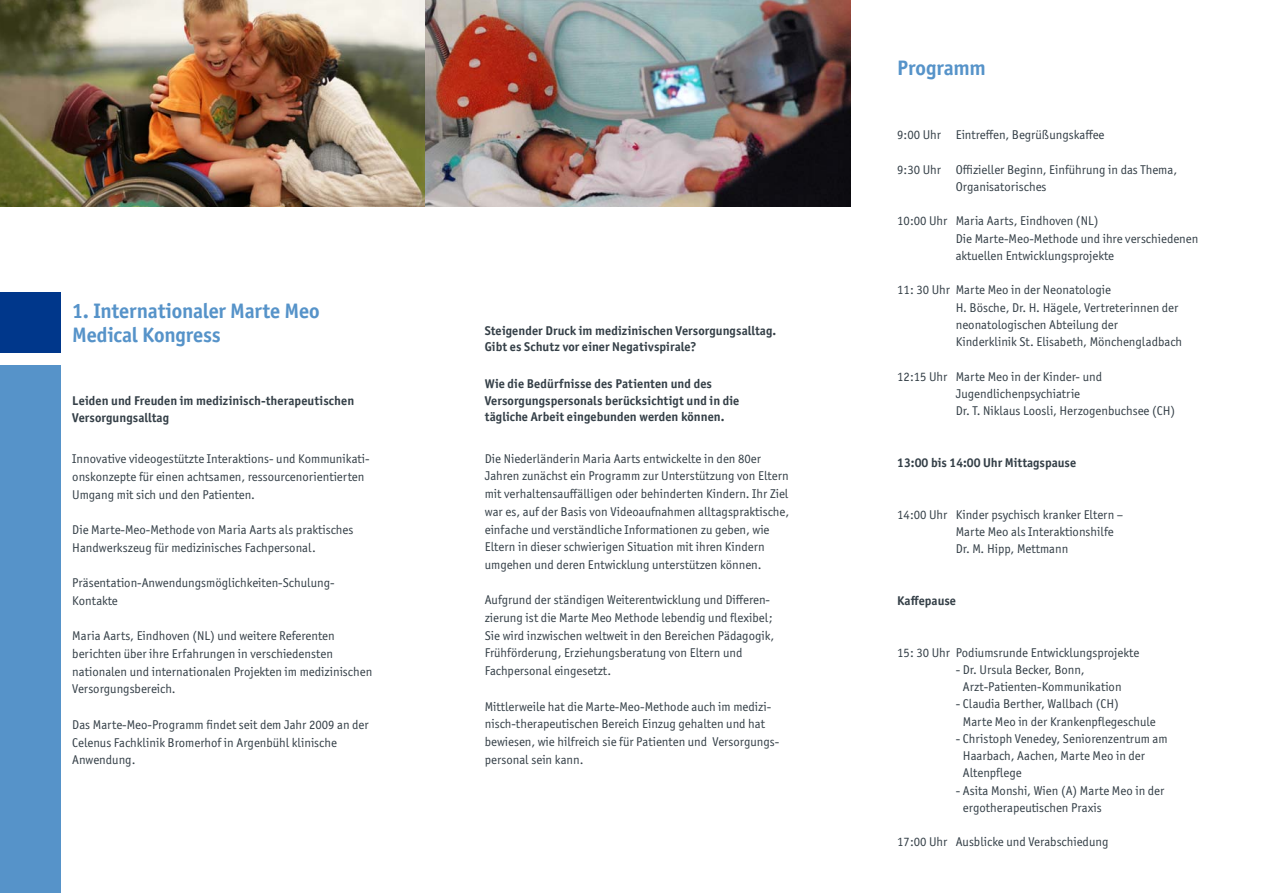
<style>
.page{position:relative;width:1263px;height:893px;background:#fff}
.page>*{position:absolute;margin:0;border:0;box-sizing:border-box;transform-origin:0 0}
.t1{font:700 21px/24px "Officina Sans ITC Pro";letter-spacing:-.01em;color:#5693c9}
.t2{font:12.75px/17.7px "Officina Sans ITC Pro";color:#343f47}
.t3{font:700 12.75px/16.5px "Officina Sans ITC Pro";letter-spacing:.005em;color:#343f47}
</style>
<div class="page">
<img style="left:0;top:0;width:850px;height:206px">
<div style="left:0;top:292px;width:60px;height:60px;background:#00378b"></div>
<div style="left:0;top:365px;width:60px;height:528px;background:#5693c9"></div>
<h1 class="t1" style="left:72px;top:299px;width:249px">1. Internationaler Marte Meo<br>Medical Kongress</h1>
<p class="t3" style="left:72px;top:393px;width:283px">Leiden und Freuden im medizinisch-therapeutischen<br>Versorgungsalltag</p>
<p class="t2" style="left:72px;top:450px;width:299px">Innovative videogestützte Interaktions- und Kommunikati&shy;onskonzepte für einen achtsamen, ressourcenorientierten<br>Umgang mit sich und den Patienten.</p>
<p class="t2" style="left:72px;top:521px;width:283px">Die Marte-Meo-Methode von Maria Aarts als praktisches<br>Handwerkszeug für medizinisches Fachpersonal.</p>
<p class="t2" style="left:72px;top:574px;width:264px">Präsentation-Anwendungsmöglichkeiten-Schulung-<br>Kontakte</p>
<p class="t2" style="left:72px;top:627px;width:301px">Maria Aarts, Eindhoven (NL) und weitere Referenten berichten über ihre Erfahrungen in verschiedensten nationalen und internationalen Projekten im medizinischen Versorgungsbereich.</p>
<p class="t2" style="left:72px;top:716px;width:298px">Das Marte-Meo-Programm findet seit dem Jahr 2009 an der<br>Celenus Fachklinik Bromerhof in Argenbühl klinische<br>Anwendung.</p>
<p class="t3" style="left:485px;top:322px;width:293px">Steigender Druck im medizinischen Versorgungsalltag.<br>Gibt es Schutz vor einer Negativspirale?</p>
<p class="t3" style="left:485px;top:376px;width:256px">Wie die Bedürfnisse des Patienten und des<br>Versorgungspersonals berücksichtigt und in die tägliche Arbeit eingebunden werden können.</p>
<p class="t2" style="left:485px;top:449px;width:306px">Die Niederländerin Maria Aarts entwickelte in den 80er Jahren zunächst ein Programm zur Unterstützung von Eltern mit verhaltensauffälligen oder behinderten Kindern. Ihr Ziel war es, auf der Basis von Videoaufnahmen alltagspraktische, einfache und verständliche Informationen zu geben, wie Eltern in dieser schwierigen Situation mit ihren Kindern umgehen und deren Entwicklung unterstützen können.</p>
<p class="t2" style="left:485px;top:591px;width:291px">Aufgrund der ständigen Weiterentwicklung und Differen&shy;zierung ist die Marte Meo Methode lebendig und flexibel; Sie wird inzwischen weltweit in den Bereichen Pädagogik, Frühförderung, Erziehungsberatung von Eltern und Fachpersonal eingesetzt.</p>
<p class="t2" style="left:485px;top:697px;width:296px">Mittlerweile hat die Marte-Meo-Methode auch im medizi&shy;nisch-therapeutischen Bereich Einzug gehalten und hat bewiesen, wie hilfreich sie für Patienten und Versorgungs&shy;personal sein kann.</p>
<h1 class="t1" style="left:897px;top:56px;width:90px">Programm</h1>
<p class="t2" style="left:897px;top:126px;width:209px">9:00 Uhr Eintreffen, Begrüßungskaffee</p>
<p class="t2" style="left:956px;top:161px;width:223px;line-height:17.2px;text-indent:-58px">9:30 Uhr Offizieller Beginn, Einführung in das Thema,<br>Organisatorisches</p>
<p class="t2" style="left:956px;top:212px;width:244px;line-height:17.2px;text-indent:-58px">10:00 Uhr Maria Aarts, Eindhoven (NL)<br>Die Marte-Meo-Methode und ihre verschiedenen aktuellen Entwicklungsprojekte</p>
<p class="t2" style="left:956px;top:281px;width:228px;line-height:17.2px;text-indent:-58px">11: 30 Uhr Marte Meo in der Neonatologie<br>H. Bösche, Dr. H. Hägele, Vertreterinnen der neonatologischen Abteilung der Kinderklinik St. Elisabeth, Mönchengladbach</p>
<p class="t2" style="left:956px;top:368px;width:221px;line-height:17.2px;text-indent:-58px">12:15 Uhr Marte Meo in der Kinder- und<br>Jugendlichenpsychiatrie<br>Dr. T. Niklaus Loosli, Herzogenbuchsee (CH)</p>
<p class="t3" style="left:897px;top:454px;width:180px">13:00 bis 14:00 Uhr Mittagspause</p>
<p class="t2" style="left:956px;top:506px;width:169px;line-height:17.2px;text-indent:-58px">14:00 Uhr Kinder psychisch kranker Eltern –<br>Marte Meo als Interaktionshilfe<br>Dr. M. Hipp, Mettmann</p>
<p class="t3" style="left:897px;top:592px;width:60px">Kaffepause</p>
<p class="t2" style="left:897px;top:643px;width:244px">15: 30 Uhr Podiumsrunde Entwicklungsprojekte</p>
<p class="t2" style="left:963px;top:661px;width:160px;line-height:17.2px;text-indent:-7px">- Dr. Ursula Becker, Bonn,<br>Arzt-Patienten-Kommunikation</p>
<p class="t2" style="left:963px;top:695px;width:194px;line-height:17.2px;text-indent:-7px">- Claudia Berther, Wallbach (CH)<br>Marte Meo in der Krankenpflegeschule</p>
<p class="t2" style="left:963px;top:730px;width:206px;line-height:17.2px;text-indent:-7px">- Christoph Venedey, Seniorenzentrum am<br>Haarbach, Aachen, Marte Meo in der<br>Altenpflege</p>
<p class="t2" style="left:963px;top:782px;width:203px;line-height:17.2px;text-indent:-7px">- Asita Monshi, Wien (A) Marte Meo in der ergotherapeutischen Praxis</p>
<p class="t2" style="left:897px;top:833px;width:213px">17:00 Uhr Ausblicke und Verabschiedung</p>
</div>
